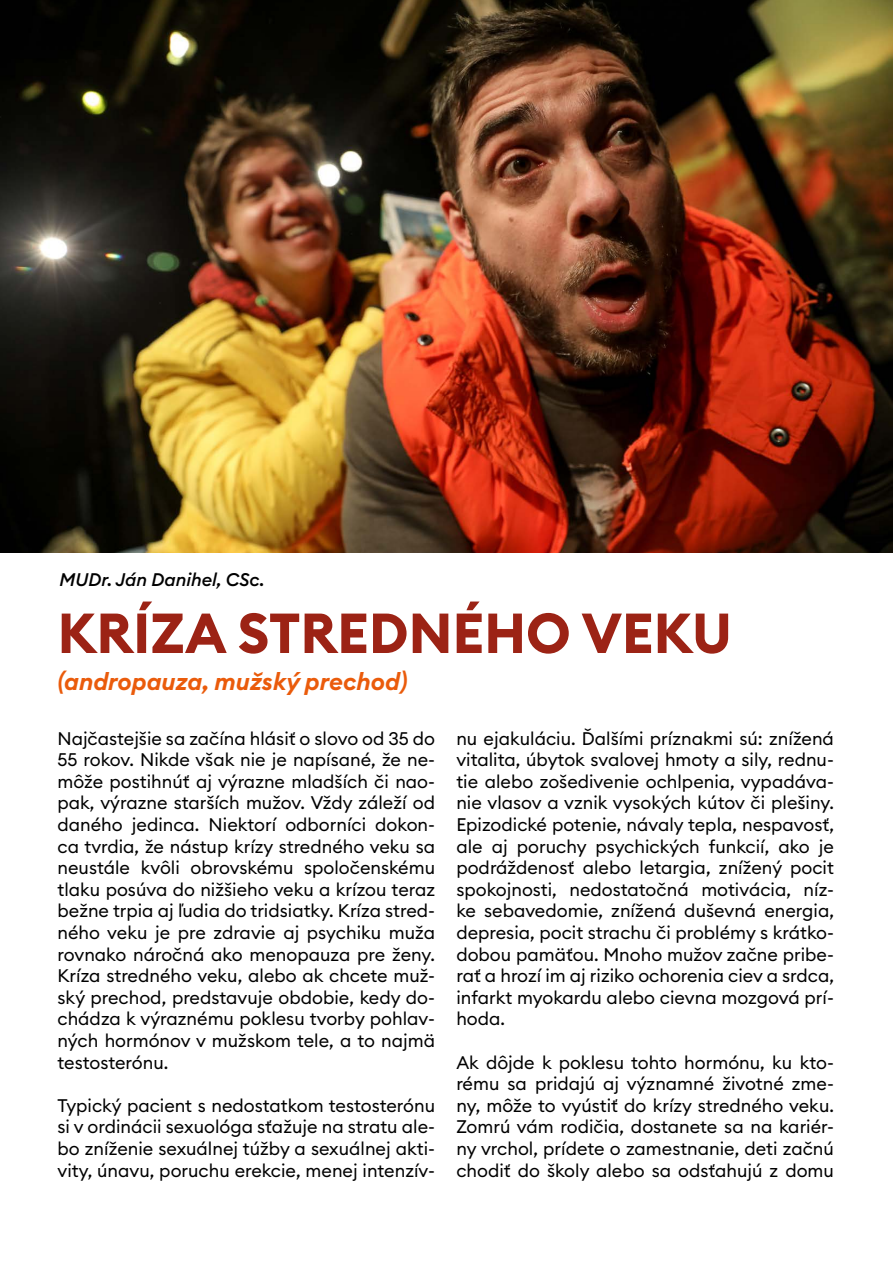
<style>
.page{position:relative;width:893px;height:1263px;background:#fff}
.page>*{position:absolute;margin:0;border:0;box-sizing:border-box;transform-origin:0 0}
.t1{font:700 55.5px "Euclid Circular B";color:#9c2315}
.t2{font:italic 600 24px "Euclid Circular B";color:#ea5b0b}
.t3{font:18px/21.6px "Euclid Circular B";color:#000;text-align:justify}
.t4{font:italic 500 18px "Euclid Circular B";color:#000}
</style>
<div class="page">
<img style="left:0;top:0;width:893px;height:553px">
<p class="t4" style="left:60px;top:567px;width:206px">MUDr. Ján Danihel, CSc.</p>
<h1 class="t1" style="left:58px;top:597px;width:676px">KRÍZA STREDNÉHO VEKU</h1>
<h2 class="t2" style="left:58px;top:666px;width:351px">(andropauza, mužský prechod)</h2>
<p class="t3" style="left:58px;top:727px;width:379px">Najčastejšie sa začína hlásiť o slovo od 35 do 55 rokov. Nikde však nie je napísané, že ne&shy;môže postihnúť aj výrazne mladších či nao&shy;pak, výrazne starších mužov. Vždy záleží od daného jedinca. Niektorí odborníci dokon&shy;ca tvrdia, že nástup krízy stredného veku sa neustále kvôli obrovskému spoločenskému tlaku posúva do nižšieho veku a krízou teraz bežne trpia aj ľudia do tridsiatky. Kríza stred&shy;ného veku je pre zdravie aj psychiku muža rovnako náročná ako menopauza pre ženy.<br>Kríza stredného veku, alebo ak chcete muž&shy;ský prechod, predstavuje obdobie, kedy do&shy;chádza k výraznému poklesu tvorby pohlav&shy;ných hormónov v mužskom tele, a to najmä testosterónu.</p>
<p class="t3" style="left:58px;top:1094px;width:379px">Typický pacient s nedostatkom testosterónu si v ordinácii sexuológa sťažuje na stratu ale&shy;bo zníženie sexuálnej túžby a sexuálnej akti&shy;vity, únavu, poruchu erekcie, menej intenzív-</p>
<p class="t3" style="left:456px;top:727px;width:379px">nu ejakuláciu. Ďalšími príznakmi sú: znížená vitalita, úbytok svalovej hmoty a sily, rednu&shy;tie alebo zošedivenie ochlpenia, vypadáva&shy;nie vlasov a vznik vysokých kútov či plešiny.<br>Epizodické potenie, návaly tepla, nespavosť, ale aj poruchy psychických funkcií, ako je podráždenosť alebo letargia, znížený pocit spokojnosti, nedostatočná motivácia, níz&shy;ke sebavedomie, znížená duševná energia, depresia, pocit strachu či problémy s krátko&shy;dobou pamäťou. Mnoho mužov začne pribe&shy;rať a hrozí im aj riziko ochorenia ciev a srdca, infarkt myokardu alebo cievna mozgová prí&shy;hoda.</p>
<p class="t3" style="left:456px;top:1051px;width:379px">Ak dôjde k poklesu tohto hormónu, ku kto&shy;rému sa pridajú aj významné životné zme&shy;ny, môže to vyústiť do krízy stredného veku.<br>Zomrú vám rodičia, dostanete sa na kariér&shy;ny vrchol, prídete o zamestnanie, deti začnú chodiť do školy alebo sa odsťahujú z domu</p>
</div>
